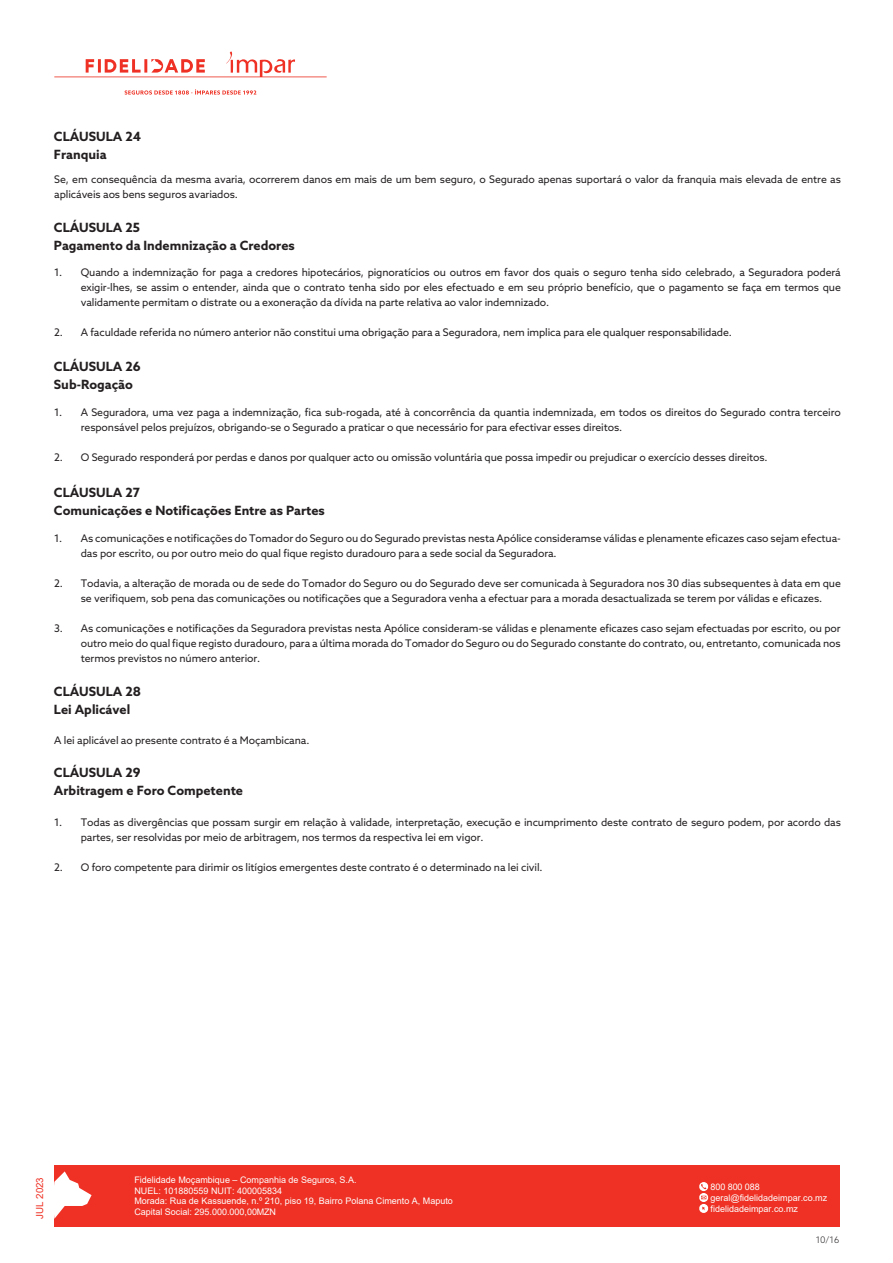
<style>
.page{position:relative;width:893px;height:1263px;background:#fff}
.page>*{position:absolute;margin:0;border:0;box-sizing:border-box;transform-origin:0 0}
.t1{font:700 12.75px/18px "Azo Sans";color:#231f20}
.t2{font:10.5px/15px "Azo Sans";letter-spacing:-.01em;color:#231f20}
.t3{font:9.75px "Arial";color:#ee3124}
.t4{font:9px/10.8px "Arial";color:#fff}
.t5{font:300 9px "Azo Sans";color:#231f20}
</style>
<div class="page">
<div style="left:54px;top:1165px;width:786px;height:61px;background:#ee3124"></div>
<svg style="left:54px;top:1171px;width:38px;height:48px"></svg>
<svg style="left:699px;top:1182px;width:9px;height:31px"></svg>
<svg style="left:54px;top:51px;width:273px;height:44px"></svg>
<p class="t1" style="left:54px;top:127px;width:89px">CLÁUSULA 24<br>Franquia</p>
<p class="t2" style="left:54px;top:171px;width:788px">Se, em consequência da mesma avaria, ocorrerem danos em mais de um bem seguro, o Segurado apenas suportará o valor da franquia mais elevada de entre as aplicáveis aos bens seguros avariados.</p>
<p class="t1" style="left:54px;top:218px;width:242px">CLÁUSULA 25<br>Pagamento da Indemnização a Credores</p>
<p class="t2" style="left:54px;top:265px;width:10px">1.</p>
<p class="t2" style="left:54px;top:325px;width:10px">2.</p>
<p class="t2" style="left:81px;top:265px;width:762px;text-align:justify">Quando a indemnização for paga a credores hipotecários, pignoratícios ou outros em favor dos quais o seguro tenha sido celebrado, a Seguradora poderá exigir-lhes, se assim o entender, ainda que o contrato tenha sido por eles efectuado e em seu próprio benefício, que o pagamento se faça em termos que validamente permitam o distrate ou a exoneração da dívida na parte relativa ao valor indemnizado.</p>
<p class="t2" style="left:81px;top:325px;width:653px">A faculdade referida no número anterior não constitui uma obrigação para a Seguradora, nem implica para ele qualquer responsabilidade.</p>
<p class="t1" style="left:54px;top:358px;width:88px">CLÁUSULA 26<br>Sub-Rogação</p>
<p class="t2" style="left:54px;top:405px;width:10px">1.</p>
<p class="t2" style="left:54px;top:450px;width:10px">2.</p>
<p class="t2" style="left:81px;top:405px;width:761px">A Seguradora, uma vez paga a indemnização, fica sub-rogada, até à concorrência da quantia indemnizada, em todos os direitos do Segurado contra terceiro responsável pelos prejuízos, obrigando-se o Segurado a praticar o que necessário for para efectivar esses direitos.</p>
<p class="t2" style="left:81px;top:450px;width:688px">O Segurado responderá por perdas e danos por qualquer acto ou omissão voluntária que possa impedir ou prejudicar o exercício desses direitos.</p>
<p class="t1" style="left:54px;top:484px;width:272px">CLÁUSULA 27<br>Comunicações e Notificações Entre as Partes</p>
<p class="t2" style="left:54px;top:530px;width:10px">1.</p>
<p class="t2" style="left:54px;top:575px;width:10px">2.</p>
<p class="t2" style="left:54px;top:620px;width:10px">3.</p>
<p class="t2" style="left:81px;top:530px;width:761px">As comunicações e notificações do Tomador do Seguro ou do Segurado previstas nesta Apólice consideramse válidas e plenamente eficazes caso sejam efectua&shy;das por escrito, ou por outro meio do qual fique registo duradouro para a sede social da Seguradora.</p>
<p class="t2" style="left:81px;top:575px;width:762px">Todavia, a alteração de morada ou de sede do Tomador do Seguro ou do Segurado deve ser comunicada à Seguradora nos 30 dias subsequentes à data em que se verifiquem, sob pena das comunicações ou notificações que a Seguradora venha a efectuar para a morada desactualizada se terem por válidas e eficazes.</p>
<p class="t2" style="left:81px;top:620px;width:761px;text-align:justify">As comunicações e notificações da Seguradora previstas nesta Apólice consideram-se válidas e plenamente eficazes caso sejam efectuadas por escrito, ou por outro meio do qual fique registo duradouro, para a última morada do Tomador do Seguro ou do Segurado constante do contrato, ou, entretanto, comunicada nos termos previstos no número anterior.</p>
<p class="t1" style="left:54px;top:683px;width:89px">CLÁUSULA 28<br>Lei Aplicável</p>
<p class="t2" style="left:54px;top:733px;width:257px">A lei aplicável ao presente contrato é a Moçambicana.</p>
<p class="t1" style="left:54px;top:763px;width:191px">CLÁUSULA 29<br>Arbitragem e Foro Competente</p>
<p class="t2" style="left:54px;top:814px;width:10px">1.</p>
<p class="t2" style="left:54px;top:859px;width:10px">2.</p>
<p class="t2" style="left:81px;top:814px;width:762px">Todas as divergências que possam surgir em relação à validade, interpretação, execução e incumprimento deste contrato de seguro podem, por acordo das partes, ser resolvidas por meio de arbitragem, nos termos da respectiva lei em vigor.</p>
<p class="t2" style="left:81px;top:859px;width:463px">O foro competente para dirimir os litígios emergentes deste contrato é o determinado na lei civil.</p>
<p class="t3" style="left:33px;top:1219px;width:43px;rotate:-90deg">JUL 2023</p>
<p class="t4" style="left:134px;top:1174px;width:320px">Fidelidade Moçambique – Companhia de Seguros, S.A.<br>NUEL: 101880559 NUIT: 400005834<br>Morada: Rua de Kassuende, n.º 210, piso 19, Bairro Polana Cimento A, Maputo Capital Social: 295.000.000,00 MZN</p>
<p class="t4" style="left:711px;top:1181px;width:118px">800 800 088 geral@fidelidadeimpar.co.mz fidelidadeimpar.co.mz</p>
<p class="t5" style="left:816px;top:1233px;width:25px">10/16</p>
</div>
